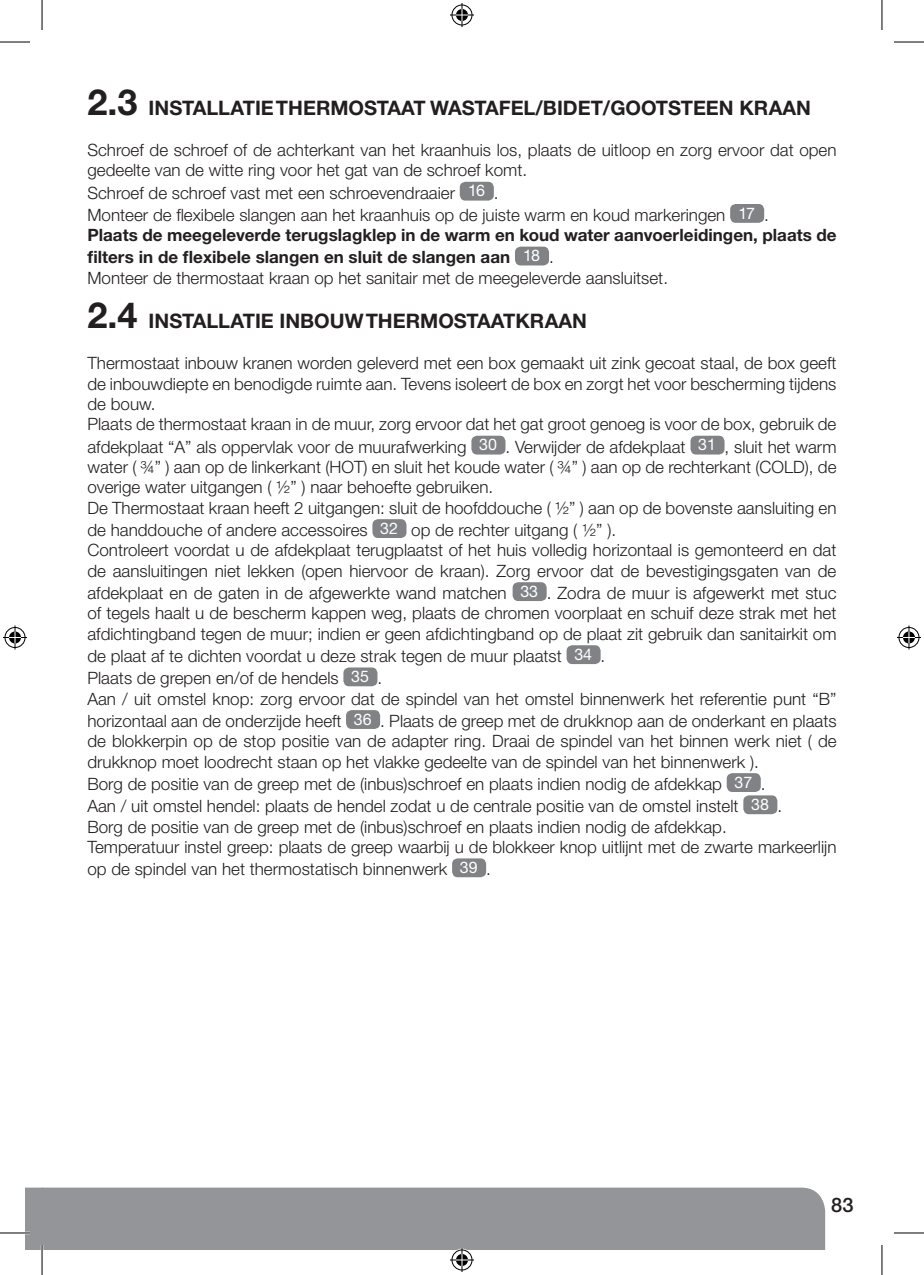
<style>
.page{position:relative;width:924px;height:1275px;background:#fff}
.page>*{position:absolute;margin:0;border:0;box-sizing:border-box;transform-origin:0 0}
.t1{font:700 20px "Helvetica Neue CE";color:#231f20}
.t2{font:500 20px "Helvetica Neue CE";color:#231f20}
.t3{font:300 17px/20.4px "Helvetica Neue CE";color:#231f20}
.t4{font:700 17px/22.2px "Helvetica Neue CE";color:#231f20}
.s1{font-size:36px}
.s2{font-weight:400;font-size:16px;color:#fff}
.s3{font-weight:300}
</style>
<div class="page">
<svg style="left:25px;top:1187px;width:17px;height:63px"></svg>
<div style="left:42px;top:1187px;width:782px;height:63px;background:#939598"></div>
<div style="left:459px;top:182px;width:34px;height:19px;background:#808285;border-radius:6px"></div>
<div style="left:729px;top:204px;width:34px;height:19px;background:#808285;border-radius:6px"></div>
<div style="left:514px;top:247px;width:34px;height:18px;background:#808285;border-radius:6px"></div>
<div style="left:471px;top:436px;width:34px;height:18px;background:#808285;border-radius:6px"></div>
<div style="left:690px;top:436px;width:34px;height:18px;background:#808285;border-radius:6px"></div>
<div style="left:372px;top:519px;width:34px;height:19px;background:#808285;border-radius:6px"></div>
<div style="left:512px;top:582px;width:34px;height:19px;background:#808285;border-radius:6px"></div>
<div style="left:566px;top:645px;width:34px;height:19px;background:#808285;border-radius:6px"></div>
<div style="left:343px;top:667px;width:34px;height:19px;background:#808285;border-radius:6px"></div>
<div style="left:346px;top:710px;width:34px;height:19px;background:#808285;border-radius:6px"></div>
<div style="left:726px;top:773px;width:34px;height:19px;background:#808285;border-radius:6px"></div>
<div style="left:743px;top:795px;width:34px;height:19px;background:#808285;border-radius:6px"></div>
<div style="left:452px;top:858px;width:34px;height:19px;background:#808285;border-radius:6px"></div>
<hr style="left:0;top:1231px;width:30px;height:3px;background:#fff">
<hr style="left:41px;top:1245px;width:2px;height:30px;background:#fff">
<hr style="left:0;top:42px;width:30px;height:1px;background:#000">
<hr style="left:893px;top:42px;width:30px;height:1px;background:#000">
<hr style="left:0;top:1232px;width:30px;height:1px;background:#000">
<hr style="left:893px;top:1232px;width:30px;height:1px;background:#000">
<hr style="left:42px;top:0;width:1px;height:30px;background:#000">
<hr style="left:42px;top:1245px;width:1px;height:30px;background:#000">
<hr style="left:881px;top:0;width:1px;height:30px;background:#000">
<hr style="left:881px;top:1245px;width:1px;height:30px;background:#000">
<svg style="left:450px;top:3px;width:24px;height:24px"></svg>
<svg style="left:450px;top:1248px;width:24px;height:24px"></svg>
<svg style="left:3px;top:625px;width:24px;height:24px"></svg>
<svg style="left:897px;top:625px;width:23px;height:24px"></svg>
<p class="t1" style="left:87px;top:96px;width:81px"><span class="s1">2.3</span> Inst</p>
<p class="t1" style="left:193px;top:96px;width:111px">allatie Thermost</p>
<p class="t1" style="left:387px;top:96px;width:124px">aat wastafel</p>
<p class="t1" style="left:535px;top:96px;width:21px">/bidet</p>
<p class="t1" style="left:602px;top:96px;width:22px">/gootsteen</p>
<p class="t1" style="left:739px;top:96px;width:70px">kraan</p>
<p class="t3" style="left:87px;top:140px;width:750px">Schroef de schroef of de achterkant van het kraanhuis los, plaats de uitloop en zorg ervoor dat open gedeelte van de witte ring voor het gat van de schroef komt.</p>
<p class="t3" style="left:87px;top:181px;width:682px;line-height:22.2px">Schroef de schroef vast met een schroevendraaier <span class="s2">16</span> .<br>Monteer de flexibele slangen aan het kraanhuis op de juiste warm en koud markeringen <span class="s2">17</span> .</p>
<p class="t4" style="left:87px;top:224px;width:750px">Plaats de meegeleverde terugslagklep in de warm en koud water aanvoerleidingen, plaats de filters in de flexibele slangen en sluit de slangen aan <span class="s2">18</span> <span class="s3">.</span></p>
<p class="t3" style="left:87px;top:267px;width:582px">Monteer de thermostaat kraan op het sanitair met de meegeleverde aansluitset.</p>
<p class="t1" style="left:87px;top:309px;width:81px"><span class="s1">2.4</span> Inst</p>
<p class="t1" style="left:193px;top:309px;width:62px">allatie</p>
<p class="t1" style="left:279px;top:309px;width:15px">inbouw</p>
<p class="t1" style="left:365px;top:309px;width:16px">thermost</p>
<p class="t1" style="left:477px;top:309px;width:41px">aatkr</p>
<p class="t1" style="left:544px;top:309px;width:41px">aan</p>
<p class="t3" style="left:87px;top:353px;width:750px">Thermostaat inbouw kranen worden geleverd met een box gemaakt uit zink gecoat staal, de box geeft de inbouwdiepte en benodigde ruimte aan. Tevens isoleert de box en zorgt het voor bescherming tijdens de bouw.<br>Plaats de thermostaat kraan in de muur, zorg ervoor dat het gat groot genoeg is voor de box, gebruik de</p>
<p class="t3" style="left:87px;top:436px;width:750px">afdekplaat “A” als oppervlak voor de muurafwerking <span class="s2">30</span> . Verwijder de afdekplaat <span class="s2">31</span> , sluit het warm water ( ¾” ) aan op de linkerkant (HOT) en sluit het koude water ( ¾” ) aan op de rechterkant (COLD), de overige water uitgangen ( ½” ) naar behoefte gebruiken.<br>De Thermostaat kraan heeft 2 uitgangen: sluit de hoofddouche ( ½” ) aan op de bovenste aansluiting en</p>
<p class="t3" style="left:87px;top:520px;width:750px">de handdouche of andere accessoires <span class="s2">32</span> op de rechter uitgang ( ½” ).<br>Controleert voordat u de afdekplaat terugplaatst of het huis volledig horizontaal is gemonteerd en dat de aansluitingen niet lekken (open hiervoor de kraan). Zorg ervoor dat de bevestigingsgaten van de</p>
<p class="t3" style="left:87px;top:583px;width:750px;text-align:justify">afdekplaat en de gaten in de afgewerkte wand matchen <span class="s2">33</span> . Zodra de muur is afgewerkt met stuc of tegels haalt u de bescherm kappen weg, plaats de chromen voorplaat en schuif deze strak met het afdichtingband tegen de muur; indien er geen afdichtingband op de plaat zit gebruik dan sanitairkit om</p>
<p class="t3" style="left:87px;top:645px;width:519px;line-height:22.2px">de plaat af te dichten voordat u deze strak tegen de muur plaatst <span class="s2">34</span> .<br>Plaats de grepen en/of de hendels <span class="s2">35</span> .</p>
<p class="t3" style="left:87px;top:687px;width:750px;line-height:22.2px">Aan / uit omstel knop: zorg ervoor dat de spindel van het omstel binnenwerk het referentie punt “B” horizontaal aan de onderzijde heeft <span class="s2">36</span> . Plaats de greep met de drukknop aan de onderkant en plaats</p>
<p class="t3" style="left:87px;top:731px;width:750px">de blokkerpin op de stop positie van de adapter ring. Draai de spindel van het binnen werk niet ( de drukknop moet loodrecht staan op het vlakke gedeelte van de spindel van het binnenwerk ).</p>
<p class="t3" style="left:87px;top:773px;width:695px;line-height:22.2px">Borg de positie van de greep met de (inbus)schroef en plaats indien nodig de afdekkap <span class="s2">37</span> .<br>Aan / uit omstel hendel: plaats de hendel zodat u de centrale positie van de omstel instelt <span class="s2">38</span> .</p>
<p class="t3" style="left:87px;top:816px;width:750px">Borg de positie van de greep met de (inbus)schroef en plaats indien nodig de afdekkap.<br>Temperatuur instel greep: plaats de greep waarbij u de blokkeer knop uitlijnt met de zwarte markeerlijn</p>
<p class="t3" style="left:87px;top:859px;width:405px">op de spindel van het thermostatisch binnenwerk <span class="s2">39</span> .</p>
<p class="t2" style="left:830px;top:1192px;width:24px">83</p>
</div>
